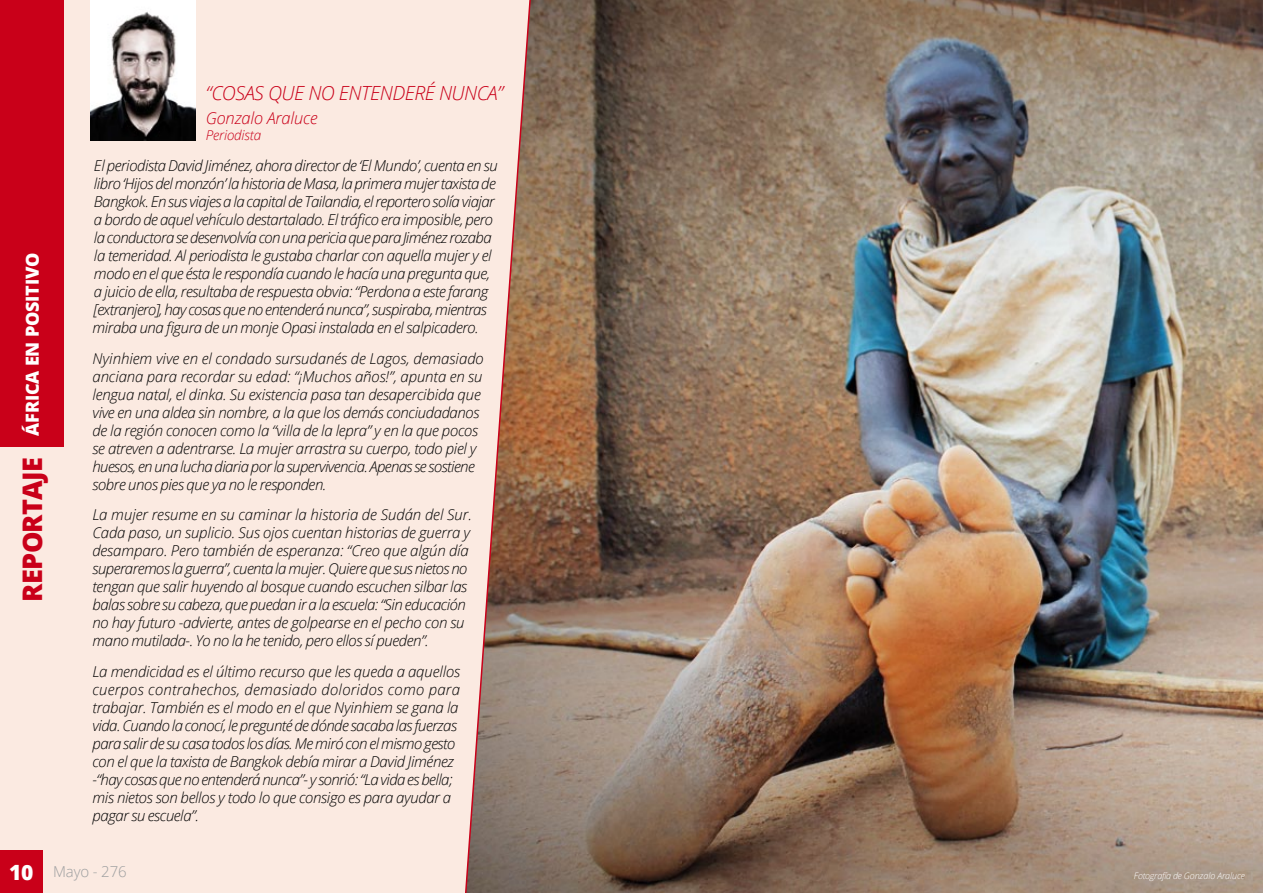
<style>
.page{position:relative;width:1263px;height:893px;background:#fff}
.page>*{position:absolute;margin:0;border:0;box-sizing:border-box;transform-origin:0 0}
.t1{font:800 27px "Open Sans";letter-spacing:-.025em;color:#c90019}
.t2{font:italic 300 19.5px "Open Sans";letter-spacing:-.025em;color:#c90019}
.t3{font:800 18px "Open Sans";letter-spacing:-.01em;color:#fff}
.t4{font:italic 300 16.5px "Open Sans";letter-spacing:-.01em;color:#c90019}
.t5{font:italic 300 15px/18px "Open Sans";letter-spacing:-.03em;color:#000}
.t6{font:300 15px "Open Sans";letter-spacing:-.01em;color:#9c9e9f}
.t7{font:italic 300 13.5px "Open Sans";letter-spacing:-.01em;color:#c90019}
.t8{font:italic 300 9px "Open Sans";letter-spacing:-.01em;color:#fff}
.s1{font-weight:800;font-size:21px;color:#fff}
</style>
<div class="page">
<img style="left:533px;top:0;width:730px;height:893px">
<div style="left:0;top:0;width:463px;height:893px;background:#fbeae1"></div>
<div style="left:0;top:0;width:64px;height:446px;background:#c90019"></div>
<div style="left:0;top:850px;width:43px;height:43px;background:#c90019"></div>
<img style="left:91px;top:0;width:104px;height:140px">
<svg style="left:463px;top:0;width:70px;height:893px;background:#c6ac9f"></svg>
<p class="t3" style="left:19px;top:436px;width:185px;rotate:-90deg">ÁFRICA EN POSITIVO</p>
<h1 class="t1" style="left:12px;top:602px;width:146px;rotate:-90deg">REPORTAJE</h1>
<h2 class="t2" style="left:206px;top:80px;width:299px">“COSAS QUE NO ENTENDERÉ NUNCA”</h2>
<p class="t4" style="left:206px;top:107px;width:113px">Gonzalo Araluce</p>
<p class="t7" style="left:206px;top:126px;width:57px">Periodista</p>
<p class="t5" style="left:92px;top:156px;width:407px">El periodista David Jiménez, ahora director de ‘El Mundo’, cuenta en su libro ‘Hijos del monzón’ la historia de Masa, la primera mujer taxista de Bangkok. En sus viajes a la capital de Tailandia, el reportero solía viajar a bordo de aquel vehículo destartalado. El tráfico era imposible, pero la conductora se desenvolvía con una pericia que para Jiménez rozaba la temeridad. Al periodista le gustaba charlar con aquella mujer y el modo en el que ésta le respondía cuando le hacía una pregunta que, a juicio de ella, resultaba de respuesta obvia: “Perdona a este farang [extranjero], hay cosas que no entenderá nunca”, suspiraba, mientras miraba una figura de un monje Opasi instalada en el salpicadero.</p>
<p class="t5" style="left:92px;top:349px;width:393px">Nyinhiem vive en el condado sursudanés de Lagos, demasiado anciana para recordar su edad: “¡Muchos años!”, apunta en su lengua natal, el dinka. Su existencia pasa tan desapercibida que vive en una aldea sin nombre, a la que los demás conciudadanos de la región conocen como la “villa de la lepra” y en la que pocos se atreven a adentrarse. La mujer arrastra su cuerpo, todo piel y huesos, en una lucha diaria por la supervivencia. Apenas se sostiene sobre unos pies que ya no le responden.</p>
<p class="t5" style="left:92px;top:505px;width:381px">La mujer resume en su caminar la historia de Sudán del Sur.<br>Cada paso, un suplicio. Sus ojos cuentan historias de guerra y desamparo. Pero también de esperanza: “Creo que algún día superaremos la guerra”, cuenta la mujer. Quiere que sus nietos no tengan que salir huyendo al bosque cuando escuchen silbar las balas sobre su cabeza, que puedan ir a la escuela: “Sin educación no hay futuro -advierte, antes de golpearse en el pecho con su mano mutilada-. Yo no la he tenido, pero ellos sí pueden”.</p>
<p class="t5" style="left:92px;top:662px;width:369px">La mendicidad es el último recurso que les queda a aquellos cuerpos contrahechos, demasiado doloridos como para trabajar. También es el modo en el que Nyinhiem se gana la vida. Cuando la conocí, le pregunté de dónde sacaba las fuerzas para salir de su casa todos los días. Me miró con el mismo gesto con el que la taxista de Bangkok debía mirar a David Jiménez -“hay cosas que no entenderá nunca”- y sonrió: “La vida es bella; mis nietos son bellos y todo lo que consigo es para ayudar a pagar su escuela”.</p>
<p class="t6" style="left:9px;top:862px;width:119px"><span class="s1">10</span> Mayo - 276</p>
<p class="t8" style="left:1134px;top:870px;width:112px">Fotografía de Gonzalo Araluce</p>
</div>
